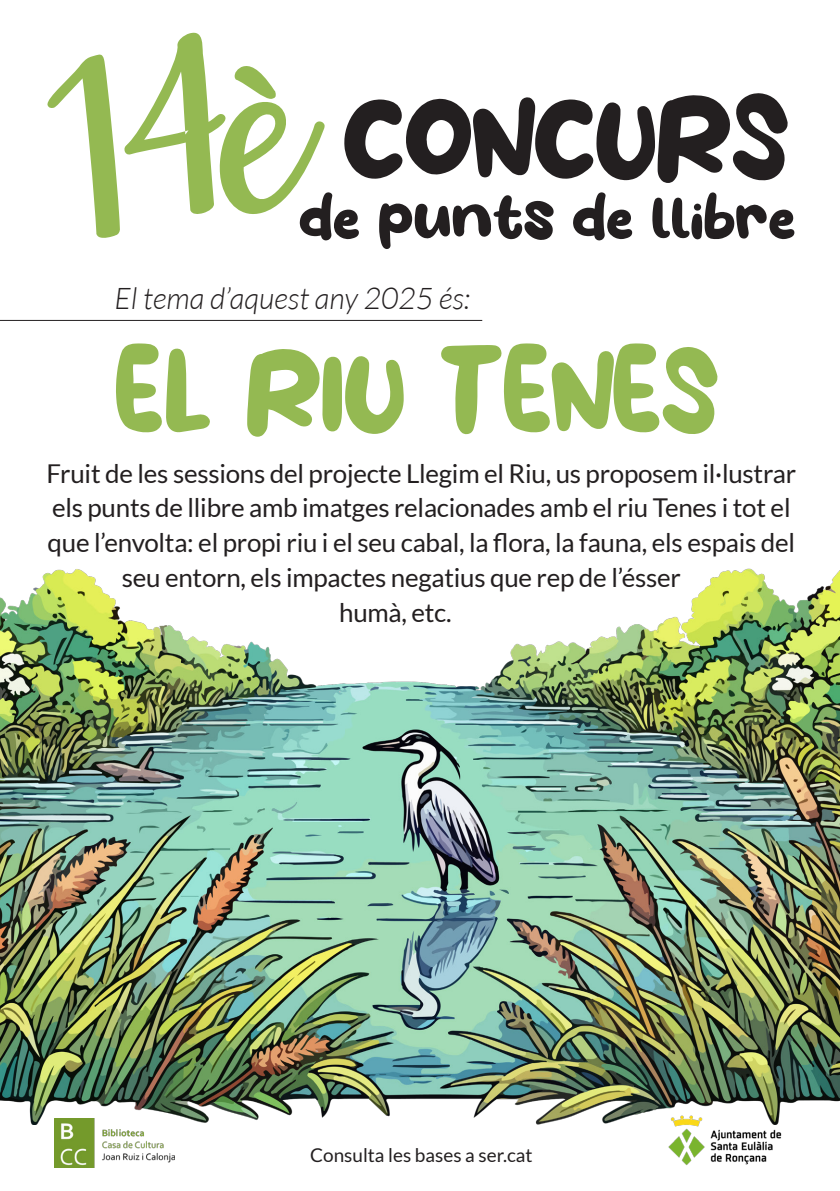
<style>
.page{position:relative;width:840px;height:1191px;background:#fff}
.page>*{position:absolute;margin:0;border:0;box-sizing:border-box;transform-origin:0 0}
.t1{font:99.8px "Water Galon";color:#94b952}
.t2{font:99.8px "Water Galon";color:#231f20}
.t3{font:51.8px "Water Galon";color:#231f20}
.t4{font:italic 300 30px "Lato";color:#231f20}
.t5{font:26px "Lato";letter-spacing:-.01em;color:#231f20}
.t6{font:19px "Lato";color:#231f20}
</style>
<div class="page">
<img style="left:55px;top:1124px;width:119px;height:43px">
<img style="left:668px;top:1124px;width:114px;height:41px">
<svg style="left:47px;top:32px;width:277px;height:206px"></svg>
<img style="left:0;top:568px;width:839px;height:556px">
<hr style="left:0;top:320px;width:482px;height:1px;background:#231f20">
<h1 class="t2" style="left:342px;top:90px;width:447px">CONCURS</h1>
<h2 class="t3" style="left:299px;top:192px;width:497px">de punts de llibre</h2>
<p class="t4" style="left:114px;top:282px;width:357px">El tema d’aquest any 2025 és:</p>
<h1 class="t1" style="left:114px;top:343px;width:605px">EL RIU TENES</h1>
<p class="t5" style="left:47px;top:458px;width:750px">Fruit de les sessions del projecte Llegim el Riu, us proposem il·lustrar</p>
<p class="t5" style="left:52px;top:493px;width:739px">els punts de llibre amb imatges relacionades amb el riu Tenes i tot el</p>
<p class="t5" style="left:48px;top:528px;width:748px">que l’envolta: el propi riu i el seu cabal, la flora, la fauna, els espais del</p>
<p class="t5" style="left:122px;top:563px;width:560px">seu entorn, els impactes negatius que rep de l’ésser</p>
<p class="t5" style="left:339px;top:598px;width:114px">humà, etc.</p>
<p class="t6" style="left:310px;top:1144px;width:224px">Consulta les bases a ser.cat</p>
</div>
